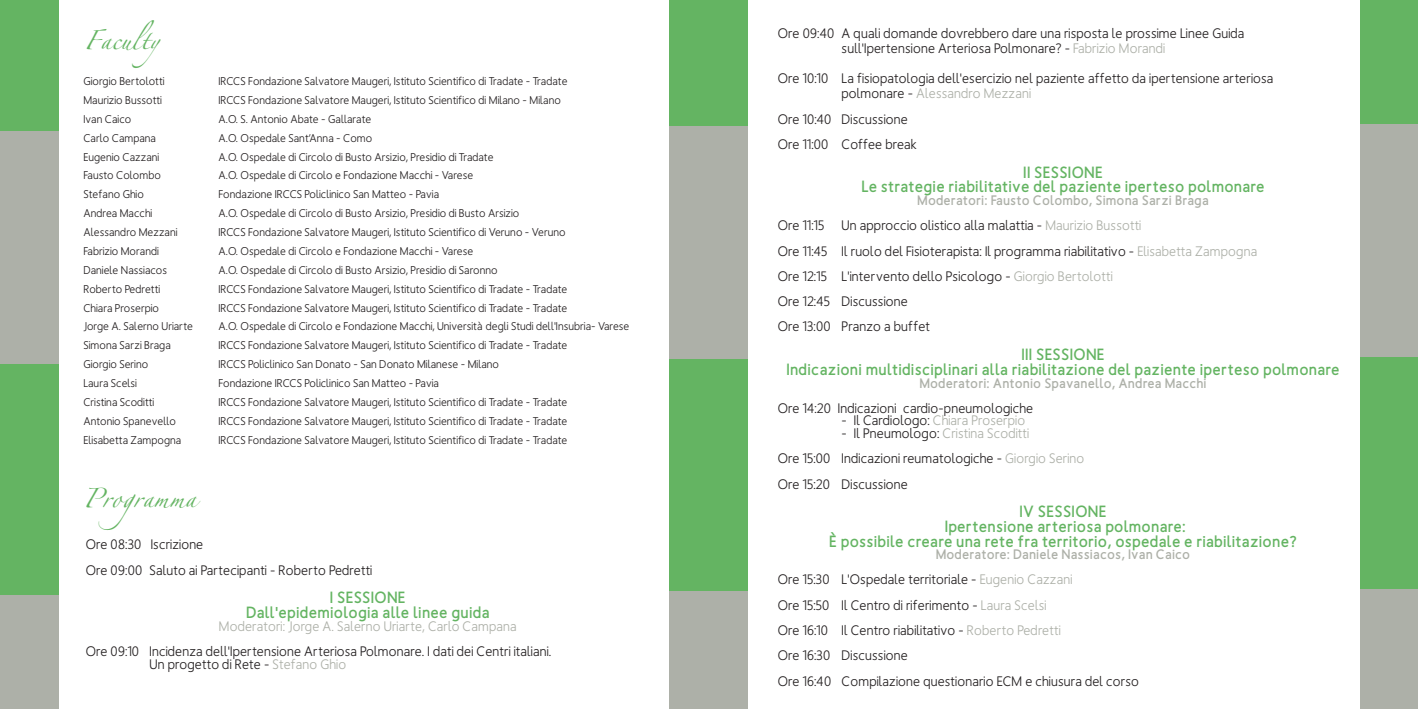
<style>
.page{position:relative;width:1418px;height:709px;background:#fff}
.page>*{position:absolute;margin:0;border:0;box-sizing:border-box;transform-origin:0 0}
.t1{font:43.75px "LT Zapfino One";color:#64b462}
.t2{font:700 16.25px/14.5px "Homizio";letter-spacing:.055em;color:#64b462;text-align:center}
.t3{font:13.75px/25.2px "Homizio";letter-spacing:.06em;color:#231f20}
.t4{font:700 13.75px "Homizio";letter-spacing:.055em;color:#adb0a8}
.t5{font:13.75px "Homizio";letter-spacing:.06em;color:#adb0a8}
.t6{font:11.25px "Homizio";letter-spacing:.06em;color:#231f20}
.s1{color:#adb0a8}
.s2{color:#231f20}
</style>
<div class="page">
<div style="left:669px;top:0;width:79px;height:126px;background:#64b462"></div>
<div style="left:0;top:0;width:59px;height:131px;background:#64b462"></div>
<div style="left:1360px;top:0;width:58px;height:124px;background:#64b462"></div>
<div style="left:669px;top:359px;width:79px;height:232px;background:#64b462"></div>
<div style="left:0;top:363px;width:59px;height:232px;background:#64b462"></div>
<div style="left:1360px;top:356px;width:58px;height:233px;background:#64b462"></div>
<div style="left:669px;top:126px;width:79px;height:233px;background:#adb0a8"></div>
<div style="left:0;top:131px;width:59px;height:232px;background:#adb0a8"></div>
<div style="left:1360px;top:124px;width:58px;height:232px;background:#adb0a8"></div>
<div style="left:669px;top:591px;width:79px;height:118px;background:#adb0a8"></div>
<div style="left:0;top:595px;width:59px;height:114px;background:#adb0a8"></div>
<div style="left:1360px;top:589px;width:58px;height:120px;background:#adb0a8"></div>
<h1 class="t1" style="left:84px;top:9px;width:77px">Faculty</h1>
<p class="t6" style="left:84px;top:77px;width:82px">Giorgio Bertolotti</p>
<p class="t6" style="left:219px;top:77px;width:350px">IRCCS Fondazione Salvatore Maugeri, Istituto Scientifico di Tradate - Tradate</p>
<p class="t6" style="left:84px;top:96px;width:79px">Maurizio Bussotti</p>
<p class="t6" style="left:219px;top:96px;width:343px">IRCCS Fondazione Salvatore Maugeri, Istituto Scientifico di Milano - Milano</p>
<p class="t6" style="left:84px;top:114px;width:49px">Ivan Caico</p>
<p class="t6" style="left:219px;top:114px;width:154px">A.O. S. Antonio Abate - Gallarate</p>
<p class="t6" style="left:84px;top:133px;width:73px">Carlo Campana</p>
<p class="t6" style="left:219px;top:133px;width:155px">A.O. Ospedale Sant’Anna - Como</p>
<p class="t6" style="left:84px;top:152px;width:77px">Eugenio Cazzani</p>
<p class="t6" style="left:219px;top:152px;width:276px">A.O. Ospedale di Circolo di Busto Arsizio, Presidio di Tradate</p>
<p class="t6" style="left:84px;top:171px;width:78px">Fausto Colombo</p>
<p class="t6" style="left:219px;top:171px;width:256px">A.O. Ospedale di Circolo e Fondazione Macchi - Varese</p>
<p class="t6" style="left:84px;top:190px;width:61px">Stefano Ghio</p>
<p class="t6" style="left:219px;top:190px;width:221px">Fondazione IRCCS Policlinico San Matteo - Pavia</p>
<p class="t6" style="left:84px;top:209px;width:70px">Andrea Macchi</p>
<p class="t6" style="left:219px;top:209px;width:302px">A.O. Ospedale di Circolo di Busto Arsizio, Presidio di Busto Arsizio</p>
<p class="t6" style="left:84px;top:228px;width:95px">Alessandro Mezzani</p>
<p class="t6" style="left:219px;top:228px;width:348px">IRCCS Fondazione Salvatore Maugeri, Istituto Scientifico di Veruno - Veruno</p>
<p class="t6" style="left:84px;top:247px;width:76px">Fabrizio Morandi</p>
<p class="t6" style="left:219px;top:247px;width:256px">A.O. Ospedale di Circolo e Fondazione Macchi - Varese</p>
<p class="t6" style="left:84px;top:265px;width:85px">Daniele Nassiacos</p>
<p class="t6" style="left:219px;top:265px;width:280px">A.O. Ospedale di Circolo di Busto Arsizio, Presidio di Saronno</p>
<p class="t6" style="left:84px;top:284px;width:78px">Roberto Pedretti</p>
<p class="t6" style="left:219px;top:284px;width:350px">IRCCS Fondazione Salvatore Maugeri, Istituto Scientifico di Tradate - Tradate</p>
<p class="t6" style="left:84px;top:303px;width:76px">Chiara Proserpio</p>
<p class="t6" style="left:219px;top:303px;width:350px">IRCCS Fondazione Salvatore Maugeri, Istituto Scientifico di Tradate - Tradate</p>
<p class="t6" style="left:84px;top:322px;width:111px">Jorge A. Salerno Uriarte</p>
<p class="t6" style="left:219px;top:322px;width:412px">A.O. Ospedale di Circolo e Fondazione Macchi, Università degli Studi dell'Insubria- Varese</p>
<p class="t6" style="left:84px;top:341px;width:88px">Simona Sarzi Braga</p>
<p class="t6" style="left:219px;top:341px;width:350px">IRCCS Fondazione Salvatore Maugeri, Istituto Scientifico di Tradate - Tradate</p>
<p class="t6" style="left:84px;top:360px;width:66px">Giorgio Serino</p>
<p class="t6" style="left:219px;top:360px;width:281px">IRCCS Policlinico San Donato - San Donato Milanese - Milano</p>
<p class="t6" style="left:84px;top:379px;width:55px">Laura Scelsi</p>
<p class="t6" style="left:219px;top:379px;width:221px">Fondazione IRCCS Policlinico San Matteo - Pavia</p>
<p class="t6" style="left:84px;top:398px;width:72px">Cristina Scoditti</p>
<p class="t6" style="left:219px;top:398px;width:350px">IRCCS Fondazione Salvatore Maugeri, Istituto Scientifico di Tradate - Tradate</p>
<p class="t6" style="left:84px;top:416px;width:93px">Antonio Spanevello</p>
<p class="t6" style="left:219px;top:416px;width:350px">IRCCS Fondazione Salvatore Maugeri, Istituto Scientifico di Tradate - Tradate</p>
<p class="t6" style="left:84px;top:435px;width:99px">Elisabetta Zampogna</p>
<p class="t6" style="left:219px;top:435px;width:350px">IRCCS Fondazione Salvatore Maugeri, Istituto Scientifico di Tradate - Tradate</p>
<h1 class="t1" style="left:82px;top:466px;width:115px">Programma</h1>
<p class="t3" style="left:86px;top:533px;width:287px">Ore 08:30 Iscrizione<br>Ore 09:00 Saluto ai Partecipanti - Roberto Pedretti</p>
<h2 class="t2" style="left:246px;top:592px;width:244px">I SESSIONE<br>Dall'epidemiologia alle linee guida</h2>
<p class="t5" style="left:219px;top:621px;width:298px">Moderatori: Jorge A. Salerno Uriarte, Carlo Campana</p>
<p class="t3" style="left:150px;top:646px;width:403px;line-height:12.6px;text-indent:-64px">Ore 09:10 Incidenza dell'Ipertensione Arteriosa Polmonare. I dati dei Centri italiani.<br>Un progetto di Rete - <span class="s1">Stefano Ghio</span></p>
<p class="t3" style="left:842px;top:27px;width:404px;line-height:15px;text-indent:-64px">Ore 09:40 A quali domande dovrebbero dare una risposta le prossime Linee Guida sull'Ipertensione Arteriosa Polmonare? - <span class="s1">Fabrizio Morandi</span></p>
<p class="t3" style="left:842px;top:72px;width:433px;line-height:15px;text-indent:-64px">Ore 10:10 La fisiopatologia dell'esercizio nel paziente affetto da ipertensione arteriosa polmonare - <span class="s1">Alessandro Mezzani</span></p>
<p class="t3" style="left:778px;top:107px;width:140px">Ore 10:40 Discussione<br>Ore 11:00 Coffee break</p>
<h2 class="t2" style="left:861px;top:166px;width:404px">II SESSIONE<br>Le strategie riabilitative del paziente iperteso polmonare</h2>
<p class="t4" style="left:917px;top:195px;width:292px">Moderatori: Fausto Colombo, Simona Sarzi Braga</p>
<p class="t3" style="left:778px;top:214px;width:480px;text-indent:64px">Un approccio olistico alla malattia - <span class="s1">Maurizio Bussotti<br></span>Ore 11:45 Il ruolo del Fisioterapista: Il programma riabilitativo - <span class="s1">Elisabetta Zampogna </span>Ore 12:15 L'intervento dello Psicologo - <span class="s1">Giorgio Bertolotti<br></span>Ore 12:45 Discussione<br>Ore 13:00 Pranzo a buffet</p>
<p class="t3" style="left:778px;top:214px;width:47px">Ore 11:15</p>
<h2 class="t2" style="left:786px;top:349px;width:554px">III SESSIONE<br>Indicazioni multidisciplinari alla riabilitazione del paziente iperteso polmonare</h2>
<p class="t4" style="left:919px;top:378px;width:288px">Moderatori: Antonio Spavanello, Andrea Macchi</p>
<p class="t3" style="left:778px;top:396px;width:256px">Ore 14:20 Indicazioni cardio-pneumologiche</p>
<p class="t5" style="left:842px;top:415px;width:184px"><span class="s2">- Il Cardiologo:</span> Chiara Proserpio</p>
<p class="t3" style="left:778px;top:422px;width:307px;text-indent:64px">- Il Pneumologo: <span class="s1">Cristina Scoditti<br></span>Ore 15:00 Indicazioni reumatologiche - <span class="s1">Giorgio Serino<br></span>Ore 15:20 Discussione</p>
<h2 class="t2" style="left:829px;top:506px;width:468px">IV SESSIONE<br>Ipertensione arteriosa polmonare:<br>È possibile creare una rete fra territorio, ospedale e riabilitazione?</h2>
<p class="t4" style="left:936px;top:549px;width:255px">Moderatore: Daniele Nassiacos, Ivan Caico</p>
<p class="t3" style="left:778px;top:568px;width:362px">Ore 15:30 L'Ospedale territoriale - <span class="s1">Eugenio Cazzani<br></span>Ore 15:50 Il Centro di riferimento - <span class="s1">Laura Scelsi<br></span>Ore 16:10 Il Centro riabilitativo - <span class="s1">Roberto Pedretti<br></span>Ore 16:30 Discussione<br>Ore 16:40 Compilazione questionario ECM e chiusura del corso</p>
</div>
